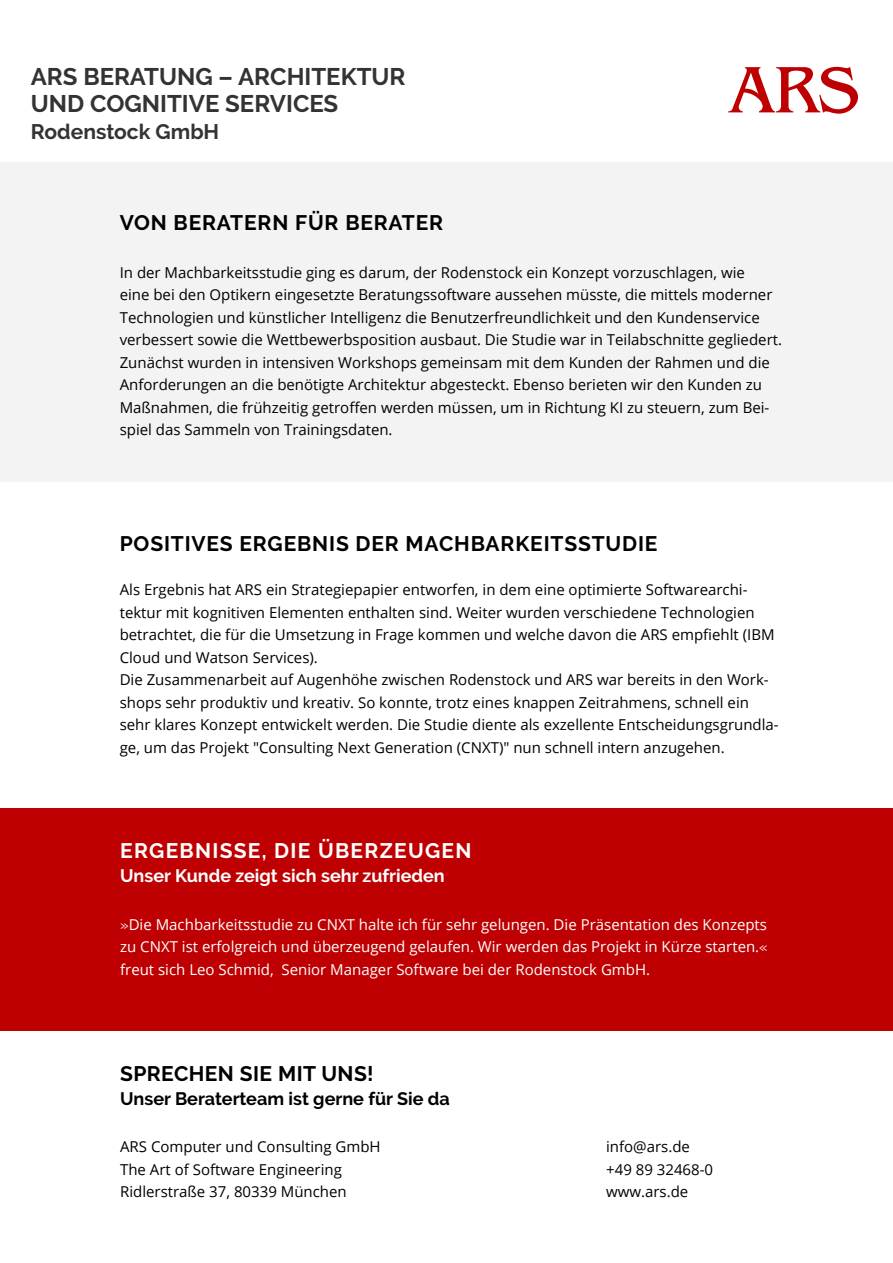
<style>
.page{position:relative;width:893px;height:1263px;background:#fff}
.page>*{position:absolute;margin:0;border:0;box-sizing:border-box;transform-origin:0 0}
.t1{font:69px "Benguiat";color:#be0002}
.t2{font:700 24px/27px "Raleway";color:#333}
.t3{font:700 21px "Raleway";letter-spacing:.04em;color:#000}
.t4{font:700 21px "Raleway";letter-spacing:.06em;color:#fff}
.t5{font:700 21px "Raleway";letter-spacing:.02em;color:#000}
.t6{font:700 21px "Raleway";color:#333}
.t7{font:700 18px "Raleway";color:#000}
.t8{font:700 18px "Raleway";color:#fff}
.t9{font:15px/22.5px "Open Sans";color:#000}
.t10{font:15px/22.5px "Open Sans";color:#fff;text-align:justify}
.s1{font-family:"Raleway"}
</style>
<div class="page">
<div style="left:0;top:809px;width:893px;height:222px;background:#be0002"></div>
<div style="left:0;top:162px;width:893px;height:319px;background:#f3f3f3"></div>
<h2 class="t2" style="left:31px;top:63px;width:376px">ARS BERATUNG – ARCHITEKTUR<br>UND COGNITIVE SERVICES</h2>
<h3 class="t6" style="left:31px;top:120px;width:190px">Rodenstock GmbH</h3>
<h1 class="t1" style="left:729px;top:51px;width:132px">ARS</h1>
<h3 class="t3" style="left:120px;top:211px;width:325px">VON BERATERN FÜR BERATER</h3>
<p class="t9" style="left:120px;top:261px;width:664px">In der Machbarkeitsstudie ging es darum, der Rodenstock ein Konzept vorzuschlagen, wie<br>eine bei den Optikern eingesetzte Beratungssoftware aussehen müsste, die mittels moderner Technologien und künstlicher Intelligenz die Benutzerfreundlichkeit und den Kundenservice verbessert sowie die Wettbewerbsposition ausbaut. Die Studie war in Teilabschnitte gegliedert.<br>Zunächst wurden in intensiven Workshops gemeinsam mit dem Kunden der Rahmen und die Anforderungen an die benötigte Architektur abgesteckt. Ebenso berieten wir den Kunden zu Maßnahmen, die frühzeitig getroffen werden müssen, um in Richtung KI zu steuern, zum Bei&shy;spiel das Sammeln von Trainingsdaten.</p>
<h3 class="t3" style="left:120px;top:532px;width:539px">POSITIVES ERGEBNIS DER MACHBARKEITSSTUDIE</h3>
<p class="t9" style="left:120px;top:578px;width:660px">Als Ergebnis hat ARS ein Strategiepapier entworfen, in dem eine optimierte Softwarearchi&shy;tektur mit kognitiven Elementen enthalten sind. Weiter wurden verschiedene Technologien betrachtet, die für die Umsetzung in Frage kommen und welche davon die ARS empfiehlt (IBM Cloud und Watson Services).<br>Die Zusammenarbeit auf Augenhöhe zwischen Rodenstock und ARS war bereits in den Work&shy;shops sehr produktiv und kreativ. So konnte, trotz eines knappen Zeitrahmens, schnell ein sehr klares Konzept entwickelt werden. Die Studie diente als exzellente Entscheidungsgrundla&shy;ge, um das Projekt "Consulting Next Generation (CNXT)" nun schnell intern anzugehen.</p>
<h3 class="t4" style="left:120px;top:839px;width:353px">ERGEBNISSE, DIE ÜBERZEUGEN</h3>
<p class="t8" style="left:120px;top:865px;width:326px">Unser Kunde zeigt sich sehr zufrieden</p>
<p class="t10" style="left:120px;top:913px;width:649px"><span class="s1">»</span>Die Machbarkeitsstudie zu CNXT halte ich für sehr gelungen. Die Präsentation des Konzepts zu CNXT ist erfolgreich und überzeugend gelaufen. Wir werden das Projekt in Kürze starten.<span class="s1">« </span>freut sich Leo Schmid, Senior Manager Software bei der Rodenstock GmbH.</p>
<h3 class="t5" style="left:120px;top:1061px;width:255px">SPRECHEN SIE MIT UNS!</h3>
<p class="t7" style="left:120px;top:1088px;width:331px">Unser Beraterteam ist gerne für Sie da</p>
<p class="t9" style="left:120px;top:1135px;width:262px">ARS Computer und Consulting GmbH</p>
<p class="t9" style="left:606px;top:1135px;width:85px">info@ars.de</p>
<p class="t9" style="left:120px;top:1158px;width:223px">The Art of Software Engineering</p>
<p class="t9" style="left:606px;top:1158px;width:109px">+49 89 32468-0</p>
<p class="t9" style="left:120px;top:1180px;width:228px">Ridlerstraße 37, 80339 München</p>
<p class="t9" style="left:606px;top:1180px;width:84px">www.ars.de</p>
</div>
